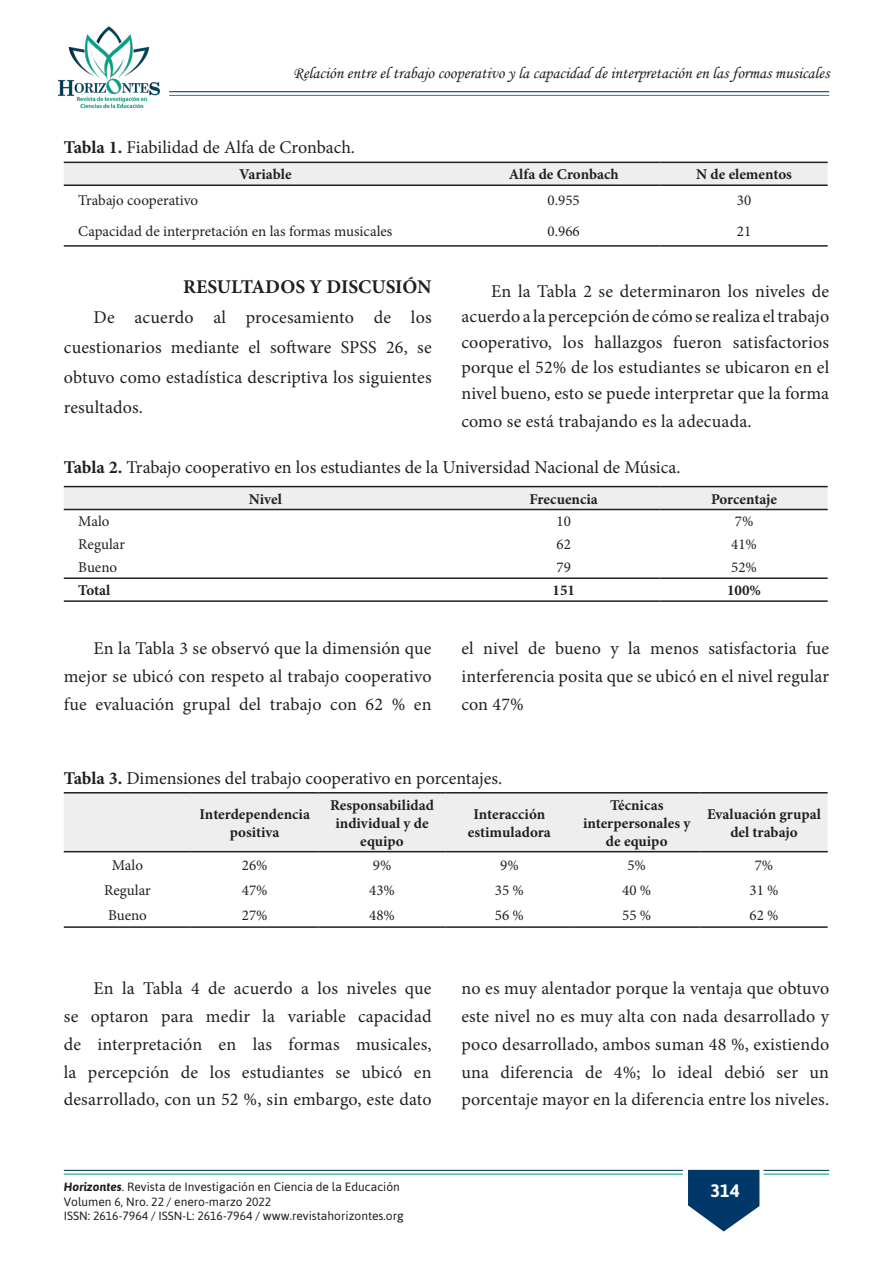
<style>
.page{position:relative;width:893px;height:1263px;background:#fff}
.page>*{position:absolute;margin:0;border:0;box-sizing:border-box;transform-origin:0 0}
.Titulo_Principal{font:700 19.5px "Minion Pro";color:#231f20}
.t1{font:18px/27.8px "Minion Pro";letter-spacing:.005em;color:#231f20;text-align:justify}
.t2{font:700 18px "Asap";color:#fff}
.t3{font:16.5px "Monotype Corsiva";color:#231f20}
.t4{font:700 15px/18px "Minion Pro";color:#231f20;text-align:center}
.t5{font:15px "Minion Pro";color:#231f20}
.t6{font:12px/14.4px "Asap";color:#231f20}
.s1{font-weight:700}
.s2{font-weight:700;font-style:italic}
</style>
<div class="page">
<hr style="left:169px;top:95px;width:660px;height:1px;background:#00a66e">
<hr style="left:169px;top:91px;width:660px;height:1px;background:#003769">
<svg style="left:688px;top:1170px;width:71px;height:61px"></svg>
<img style="left:58px;top:26px;width:113px;height:83px">
<hr style="left:64px;top:1173px;width:619px;height:1px;background:#00a66e">
<hr style="left:64px;top:1170px;width:619px;height:1px;background:#003769">
<hr style="left:763px;top:1173px;width:66px;height:1px;background:#00a66e">
<hr style="left:763px;top:1170px;width:66px;height:1px;background:#003769">
<div style="left:64px;top:163px;width:764px;height:21px;background:#eeeeef"></div>
<hr style="left:64px;top:162px;width:403px;height:1px;background:#231f20">
<hr style="left:467px;top:162px;width:193px;height:1px;background:#231f20">
<hr style="left:660px;top:162px;width:168px;height:1px;background:#231f20">
<hr style="left:64px;top:184px;width:403px;height:2px;background:#231f20">
<hr style="left:467px;top:184px;width:193px;height:2px;background:#231f20">
<hr style="left:660px;top:184px;width:168px;height:2px;background:#231f20">
<hr style="left:64px;top:245px;width:403px;height:2px;background:#231f20">
<hr style="left:467px;top:245px;width:193px;height:2px;background:#231f20">
<hr style="left:660px;top:245px;width:168px;height:2px;background:#231f20">
<svg style="left:64px;top:487px;width:764px;height:22px;background:#e8e8e9"></svg>
<hr style="left:64px;top:486px;width:403px;height:1px;background:#231f20">
<hr style="left:467px;top:486px;width:193px;height:1px;background:#231f20">
<hr style="left:660px;top:486px;width:168px;height:1px;background:#231f20">
<hr style="left:64px;top:509px;width:403px;height:1px;background:#231f20">
<hr style="left:467px;top:509px;width:193px;height:1px;background:#231f20">
<hr style="left:660px;top:509px;width:168px;height:1px;background:#231f20">
<hr style="left:64px;top:577px;width:403px;height:2px;background:#231f20">
<hr style="left:467px;top:577px;width:193px;height:2px;background:#231f20">
<hr style="left:660px;top:577px;width:168px;height:2px;background:#231f20">
<hr style="left:64px;top:600px;width:403px;height:2px;background:#231f20">
<hr style="left:467px;top:600px;width:193px;height:2px;background:#231f20">
<hr style="left:660px;top:600px;width:168px;height:2px;background:#231f20">
<div style="left:64px;top:793px;width:764px;height:58px;background:#eeeeef"></div>
<hr style="left:64px;top:792px;width:127px;height:1px;background:#231f20">
<hr style="left:191px;top:792px;width:127px;height:1px;background:#231f20">
<hr style="left:318px;top:792px;width:128px;height:1px;background:#231f20">
<hr style="left:446px;top:792px;width:127px;height:1px;background:#231f20">
<hr style="left:573px;top:792px;width:127px;height:1px;background:#231f20">
<hr style="left:700px;top:792px;width:128px;height:1px;background:#231f20">
<hr style="left:64px;top:851px;width:127px;height:1px;background:#231f20">
<hr style="left:191px;top:851px;width:127px;height:1px;background:#231f20">
<hr style="left:318px;top:851px;width:128px;height:1px;background:#231f20">
<hr style="left:446px;top:851px;width:127px;height:1px;background:#231f20">
<hr style="left:573px;top:851px;width:127px;height:1px;background:#231f20">
<hr style="left:700px;top:851px;width:128px;height:1px;background:#231f20">
<hr style="left:64px;top:926px;width:127px;height:2px;background:#231f20">
<hr style="left:191px;top:926px;width:127px;height:2px;background:#231f20">
<hr style="left:318px;top:926px;width:128px;height:2px;background:#231f20">
<hr style="left:446px;top:926px;width:127px;height:2px;background:#231f20">
<hr style="left:573px;top:926px;width:127px;height:2px;background:#231f20">
<hr style="left:700px;top:926px;width:128px;height:2px;background:#231f20">
<p class="t3" style="left:293px;top:63px;width:538px">Relación entre el trabajo cooperativo y la capacidad de interpretación en las formas musicales</p>
<p class="t1" style="left:64px;top:134px;width:293px"><span class="s1">Tabla 1.</span> Fiabilidad de Alfa de Cronbach.</p>
<p class="t4" style="left:239px;top:165px;width:54px">Variable</p>
<p class="t4" style="left:509px;top:165px;width:112px">Alfa de Cronbach</p>
<p class="t4" style="left:696px;top:165px;width:97px">N de elementos</p>
<p class="t5" style="left:78px;top:191px;width:121px">Trabajo cooperativo</p>
<p class="t5" style="left:548px;top:191px;width:34px">0.955</p>
<p class="t5" style="left:737px;top:191px;width:16px">30</p>
<p class="t5" style="left:78px;top:221px;width:316px">Capacidad de interpretación en las formas musicales</p>
<p class="t5" style="left:548px;top:221px;width:34px">0.966</p>
<p class="t5" style="left:737px;top:221px;width:16px">21</p>
<p class="Titulo_Principal" style="left:183px;top:273px;width:250px">RESULTADOS Y DISCUSIÓN</p>
<p class="t1" style="left:64px;top:302px;width:369px;line-height:30px;text-indent:30px">De acuerdo al procesamiento de los cuestionarios mediante el software SPSS 26, se obtuvo como estadística descriptiva los siguientes resultados.</p>
<p class="t1" style="left:461px;top:278px;width:369px;line-height:25.5px;text-indent:30px">En la Tabla 2 se determinaron los niveles de acuerdo a la percepción de cómo se realiza el trabajo cooperativo, los hallazgos fueron satisfactorios porque el 52% de los estudiantes se ubicaron en el nivel bueno, esto se puede interpretar que la forma</p>
<p class="t1" style="left:461px;top:407px;width:292px">como se está trabajando es la adecuada.</p>
<p class="t1" style="left:64px;top:454px;width:618px"><span class="s1">Tabla 2.</span> Trabajo cooperativo en los estudiantes de la Universidad Nacional de Música.</p>
<p class="t4" style="left:249px;top:489px;width:34px">Nivel</p>
<p class="t4" style="left:530px;top:489px;width:70px">Frecuencia</p>
<p class="t4" style="left:711px;top:489px;width:68px">Porcentaje</p>
<p class="t5" style="left:78px;top:512px;width:33px">Malo</p>
<p class="t5" style="left:556px;top:512px;width:16px">10</p>
<p class="t5" style="left:735px;top:512px;width:20px">7%</p>
<p class="t5" style="left:78px;top:534px;width:48px">Regular</p>
<p class="t5" style="left:556px;top:534px;width:16px">62</p>
<p class="t5" style="left:731px;top:534px;width:27px">41%</p>
<p class="t5" style="left:78px;top:557px;width:40px">Bueno</p>
<p class="t5" style="left:556px;top:557px;width:16px">79</p>
<p class="t5" style="left:731px;top:557px;width:27px">52%</p>
<p class="t4" style="left:78px;top:581px;width:34px">Total</p>
<p class="t4" style="left:552px;top:581px;width:24px">151</p>
<p class="t4" style="left:727px;top:581px;width:35px">100%</p>
<p class="t1" style="left:64px;top:635px;width:369px;text-indent:30px">En la Tabla 3 se observó que la dimensión que mejor se ubicó con respeto al trabajo cooperativo fue evaluación grupal del trabajo con 62 % en</p>
<p class="t1" style="left:461px;top:635px;width:369px">el nivel de bueno y la menos satisfactoria fue interferencia posita que se ubicó en el nivel regular con 47%</p>
<p class="t1" style="left:64px;top:764px;width:440px"><span class="s1">Tabla 3.</span> Dimensiones del trabajo cooperativo en porcentajes.</p>
<p class="t4" style="left:200px;top:805px;width:112px">Interdependencia positiva</p>
<p class="t4" style="left:330px;top:796px;width:105px">Responsabilidad individual y de equipo</p>
<p class="t4" style="left:468px;top:805px;width:85px">Interacción estimuladora</p>
<p class="t4" style="left:583px;top:796px;width:109px">Técnicas interpersonales y de equipo</p>
<p class="t4" style="left:707px;top:805px;width:115px">Evaluación grupal del trabajo</p>
<p class="t5" style="left:112px;top:855px;width:33px">Malo</p>
<p class="t5" style="left:242px;top:855px;width:27px">26%</p>
<p class="t5" style="left:373px;top:855px;width:20px">9%</p>
<p class="t5" style="left:500px;top:855px;width:20px">9%</p>
<p class="t5" style="left:627px;top:855px;width:20px">5%</p>
<p class="t5" style="left:755px;top:855px;width:20px">7%</p>
<p class="t5" style="left:104px;top:880px;width:48px">Regular</p>
<p class="t5" style="left:242px;top:880px;width:27px">47%</p>
<p class="t5" style="left:369px;top:880px;width:27px">43%</p>
<p class="t5" style="left:495px;top:880px;width:31px">35 %</p>
<p class="t5" style="left:622px;top:880px;width:31px">40 %</p>
<p class="t5" style="left:749px;top:880px;width:31px">31 %</p>
<p class="t5" style="left:108px;top:905px;width:40px">Bueno</p>
<p class="t5" style="left:242px;top:905px;width:27px">27%</p>
<p class="t5" style="left:369px;top:905px;width:27px">48%</p>
<p class="t5" style="left:495px;top:905px;width:31px">56 %</p>
<p class="t5" style="left:622px;top:905px;width:31px">55 %</p>
<p class="t5" style="left:749px;top:905px;width:31px">62 %</p>
<p class="t1" style="left:64px;top:975px;width:369px;text-indent:30px">En la Tabla 4 de acuerdo a los niveles que se optaron para medir la variable capacidad de interpretación en las formas musicales, la percepción de los estudiantes se ubicó en desarrollado, con un 52 %, sin embargo, este dato</p>
<p class="t1" style="left:461px;top:975px;width:369px">no es muy alentador porque la ventaja que obtuvo este nivel no es muy alta con nada desarrollado y poco desarrollado, ambos suman 48 %, existiendo una diferencia de 4%; lo ideal debió ser un porcentaje mayor en la diferencia entre los niveles.</p>
<p class="t6" style="left:64px;top:1180px;width:341px"><span class="s2">Horizontes</span>. Revista de Investigación en Ciencia de la Educación<br>Volumen 6, Nro. 22 / enero-marzo 2022<br>ISSN: 2616-7964 / ISSN-L: 2616-7964 / www.revistahorizontes.org</p>
<p class="t2" style="left:711px;top:1180px;width:30px">314</p>
</div>
